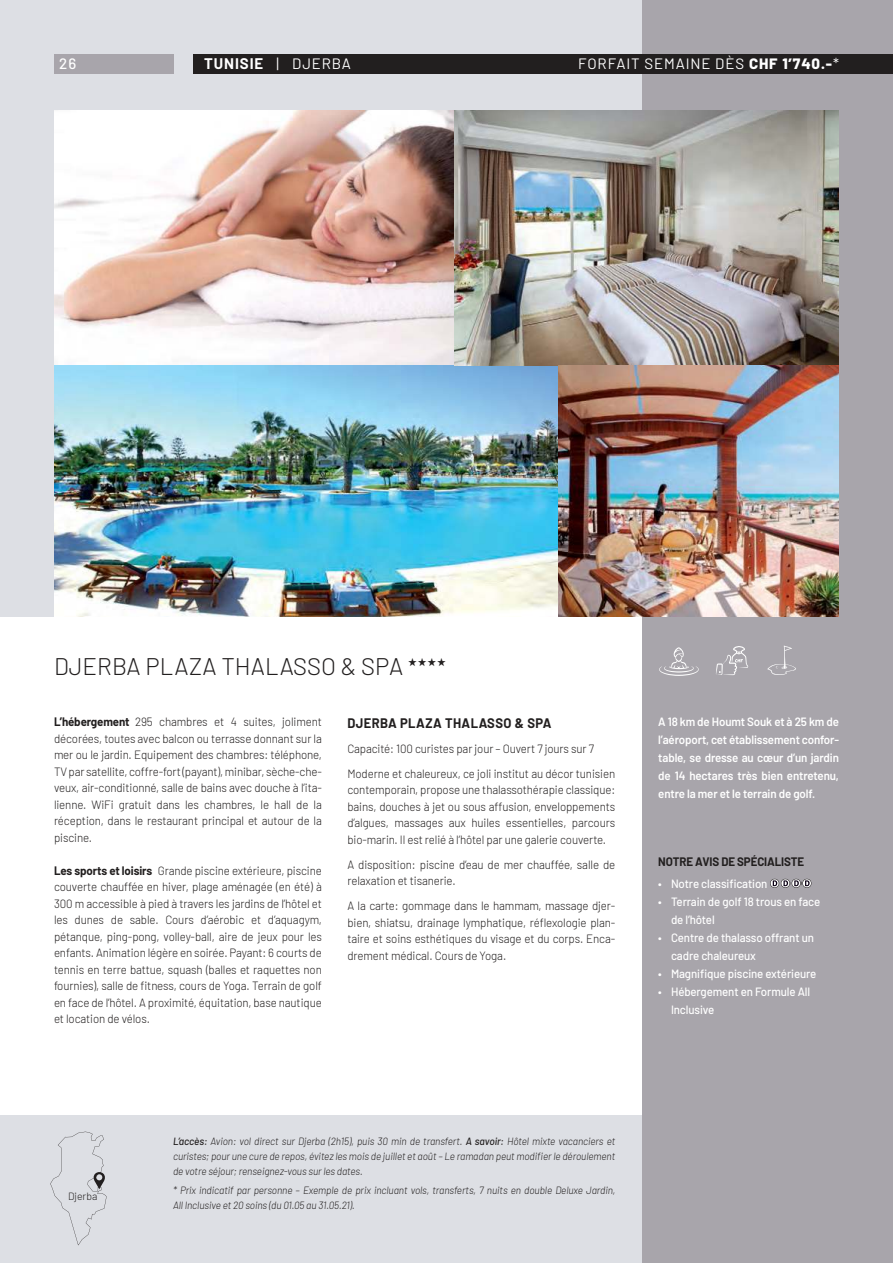
<style>
.page{position:relative;width:893px;height:1263px;background:#fff}
.page>*{position:absolute;margin:0;border:0;box-sizing:border-box;transform-origin:0 0}
.t1{font:300 24px "Barlow";color:#221f1f}
.t2{font:15px "Barlow";letter-spacing:.06em;color:#fff}
.t3{font:700 15px "Barlow";letter-spacing:.06em;color:#fff}
.t4{font:500 15px "Barlow";color:#fff}
.t5{font:700 13.5px "Barlow";letter-spacing:.03em;color:#221f1f;scale:.96 1}
.t6{font:300 12px/16.5px "Barlow";letter-spacing:-.01em;color:#221f1f;text-align:justify;scale:.96 1}
.t7{font:500 12px/18px "Barlow";letter-spacing:-.01em;color:#fff;scale:.96 1}
.t8{font:600 12px/18px "Barlow";letter-spacing:-.01em;color:#fff;text-align:justify;scale:.96 1}
.t9{font:700 12px "Barlow";letter-spacing:-.01em;color:#221f1f;scale:.96 1}
.t10{font:italic 300 10.5px/15px "Barlow";letter-spacing:-.01em;color:#221f1f;text-align:justify;scale:.96 1}
.t11{font:300 10.5px "Barlow";color:#221f1f}
.s1{font-weight:400}
.s2{font-weight:800}
.s3{font-weight:700}
.s4{font-weight:500}
</style>
<div class="page">
<div style="left:0;top:1116px;width:659px;height:147px;background:#dddfe4"></div>
<div style="left:0;top:0;width:659px;height:617px;background:#dddfe4"></div>
<div style="left:642px;top:0;width:251px;height:1263px;background:#a8a5ab"></div>
<div style="left:54px;top:54px;width:120px;height:20px;background:#a8a5ab"></div>
<div style="left:193px;top:54px;width:700px;height:20px;background:#221f1f"></div>
<img style="left:54px;top:111px;width:400px;height:255px">
<img style="left:54px;top:366px;width:504px;height:251px">
<img style="left:454px;top:111px;width:385px;height:255px">
<img style="left:558px;top:366px;width:281px;height:251px">
<svg style="left:770px;top:878px;width:42px;height:10px"></svg>
<svg style="left:50px;top:1132px;width:57px;height:113px"></svg>
<svg style="left:659px;top:647px;width:40px;height:29px"></svg>
<svg style="left:767px;top:646px;width:29px;height:29px"></svg>
<svg style="left:716px;top:646px;width:32px;height:29px"></svg>
<p class="t4" style="left:59px;top:58px;width:19px">26</p>
<p class="t3" style="left:204px;top:58px;width:148px">TUNISIE <span class="s1">| DJERBA</span></p>
<p class="t2" style="left:578px;top:55px;width:262px">FORFAIT SEMAINE DÈS <span class="s2">CHF 1’740.-</span>*</p>
<h1 class="t1" style="left:54px;top:656px;width:393px">DJERBA PLAZA THALASSO &amp; SPA ★★★★</h1>
<p class="t6" style="left:54px;top:715px;width:281px"><span class="s3">L’hébergement</span> 295 chambres et 4 suites, joliment décorées, toutes avec balcon ou terrasse donnant sur la mer ou le jardin. Equipement des chambres: téléphone, TV par satellite, coffre-fort (payant), minibar, sèche-che&shy;veux, air-conditionné, salle de bains avec douche à l’ita&shy;lienne. WiFi gratuit dans les chambres, le hall de la réception, dans le restaurant principal et autour de la piscine.</p>
<p class="t6" style="left:54px;top:863px;width:281px"><span class="s3">Les sports et loisirs</span> Grande piscine extérieure, piscine couverte chauffée en hiver, plage aménagée (en été) à 300 m accessible à pied à travers les jardins de l’hôtel et les dunes de sable. Cours d’aérobic et d’aquagym, pétanque, ping-pong, volley-ball, aire de jeux pour les enfants. Animation légère en soirée. Payant: 6 courts de tennis en terre battue, squash (balles et raquettes non fournies), salle de fitness, cours de Yoga. Terrain de golf en face de l’hôtel. A proximité, équitation, base nautique et location de vélos.</p>
<p class="t5" style="left:347px;top:718px;width:214px">DJERBA PLAZA THALASSO &amp; SPA</p>
<p class="t6" style="left:347px;top:737px;width:281px;line-height:25px">Capacité: 100 curistes par jour – Ouvert 7 jours sur 7<br>Moderne et chaleureux, ce joli institut au décor tunisien</p>
<p class="t6" style="left:347px;top:783px;width:281px">contemporain, propose une thalassothérapie classique: bains, douches à jet ou sous affusion, enveloppements d’algues, massages aux huiles essentielles, parcours bio-marin. Il est relié à l’hôtel par une galerie couverte.</p>
<p class="t6" style="left:347px;top:857px;width:281px">A disposition: piscine d’eau de mer chauffée, salle de relaxation et tisanerie.</p>
<p class="t6" style="left:347px;top:899px;width:281px">A la carte: gommage dans le hammam, massage djer&shy;bien, shiatsu, drainage lymphatique, réflexologie plan&shy;taire et soins esthétiques du visage et du corps. Enca&shy;drement médical. Cours de Yoga.</p>
<p class="t8" style="left:658px;top:714px;width:190px">A 18 km de Houmt Souk et à 25 km de l’aéroport, cet établissement confor&shy;table, se dresse au cœur d’un jardin de 14 hectares très bien entretenu, entre la mer et le terrain de golf.</p>
<p class="t9" style="left:658px;top:857px;width:153px">NOTRE AVIS DE SPÉCIALISTE</p>
<p class="t7" style="left:658px;top:874px;width:115px">• Notre classification</p>
<p class="t7" style="left:671px;top:892px;width:157px;text-indent:-13px">• Terrain de golf 18 trous en face de l’hôtel</p>
<p class="t7" style="left:671px;top:928px;width:150px;text-indent:-13px">• Centre de thalasso offrant un cadre chaleureux</p>
<p class="t7" style="left:658px;top:964px;width:166px">• Magnifique piscine extérieure</p>
<p class="t7" style="left:671px;top:982px;width:146px;text-indent:-13px">• Hébergement en Formule All<br>Inclusive</p>
<p class="t11" style="left:68px;top:1192px;width:31px">Djerba</p>
<p class="t10" style="left:173px;top:1133px;width:462px"><span class="s4">L’accès:</span> Avion: vol direct sur Djerba (2h15), puis 30 min de transfert. <span class="s4">A savoir:</span> Hôtel mixte vacanciers et curistes; pour une cure de repos, évitez les mois de juillet et août – Le ramadan peut modifier le déroulement de votre séjour; renseignez-vous sur les dates.</p>
<p class="t10" style="left:173px;top:1182px;width:462px">* Prix indicatif par personne – Exemple de prix incluant vols, transferts, 7 nuits en double Deluxe Jardin,<br>All Inclusive et 20 soins (du 01.05 au 31.05.21).</p>
</div>
